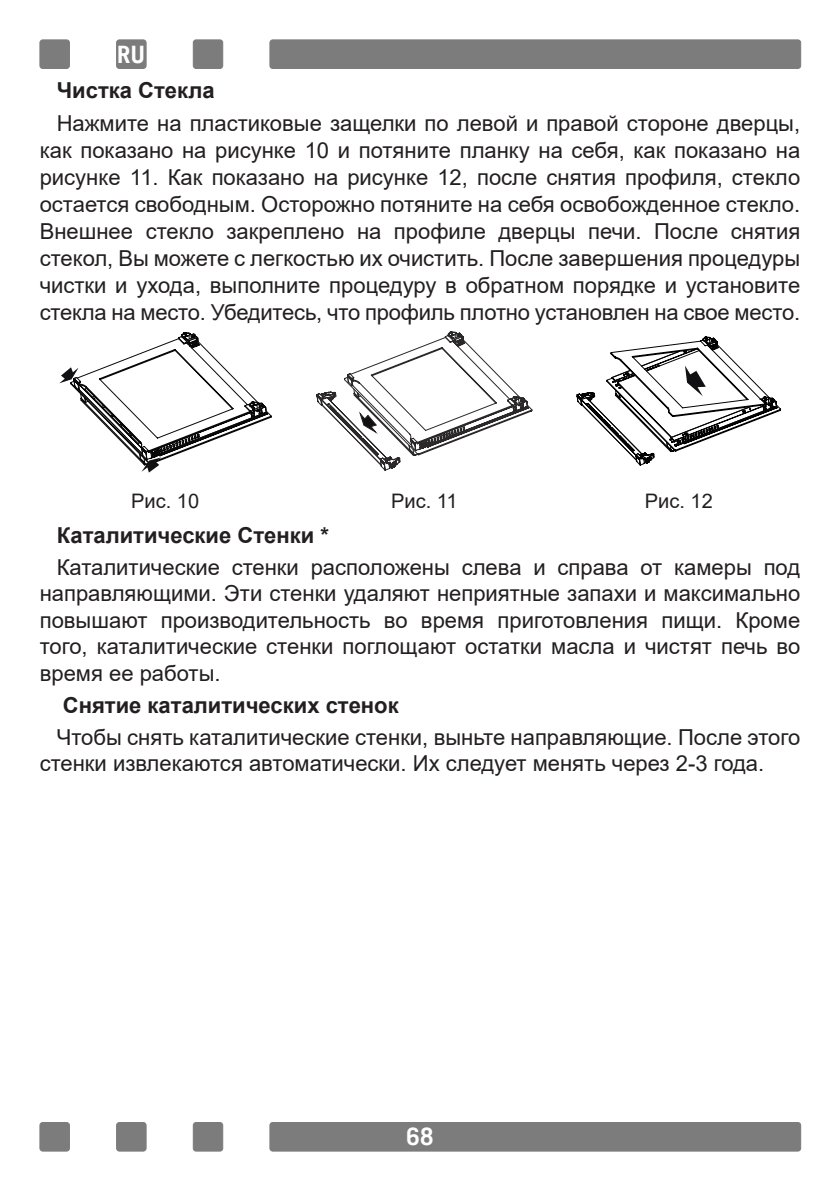
<style>
.page{position:relative;width:840px;height:1191px;background:#fff}
.page>*{position:absolute;margin:0;border:0;box-sizing:border-box;transform-origin:0 0}
.t1{font:700 24px "Trade Gothic";color:#fff}
.t2{font:22px/27px "Arial";color:#231f20;text-align:justify}
.t3{font:700 22px "Arial";color:#231f20}
.t4{font:20px "Arial";color:#231f20}
</style>
<div class="page">
<div style="left:270px;top:40px;width:530px;height:28px;background:#7d7c7c;border-radius:3px"></div>
<div style="left:269px;top:40px;width:531px;height:29px;border:1px solid #7d7c7c;border-radius:3px"></div>
<div style="left:40px;top:40px;width:29px;height:28px;background:#7d7c7c;border-radius:3px"></div>
<div style="left:40px;top:40px;width:30px;height:29px;border:1px solid #7d7c7c;border-radius:3px"></div>
<div style="left:193px;top:40px;width:29px;height:28px;background:#7d7c7c;border-radius:3px"></div>
<div style="left:193px;top:40px;width:30px;height:29px;border:1px solid #7d7c7c;border-radius:3px"></div>
<div style="left:116px;top:40px;width:30px;height:28px;background:#7d7c7c;border-radius:3px"></div>
<div style="left:116px;top:40px;width:30px;height:29px;border:1px solid #7d7c7c;border-radius:3px"></div>
<div style="left:270px;top:1122px;width:530px;height:29px;background:#7d7c7c;border-radius:3px"></div>
<div style="left:269px;top:1122px;width:531px;height:29px;border:1px solid #7d7c7c;border-radius:3px"></div>
<div style="left:40px;top:1122px;width:29px;height:29px;background:#7d7c7c;border-radius:3px"></div>
<div style="left:40px;top:1122px;width:30px;height:29px;border:1px solid #7d7c7c;border-radius:3px"></div>
<div style="left:193px;top:1122px;width:29px;height:29px;background:#7d7c7c;border-radius:3px"></div>
<div style="left:193px;top:1122px;width:30px;height:29px;border:1px solid #7d7c7c;border-radius:3px"></div>
<div style="left:116px;top:1122px;width:30px;height:29px;background:#7d7c7c;border-radius:3px"></div>
<div style="left:116px;top:1122px;width:30px;height:29px;border:1px solid #7d7c7c;border-radius:3px"></div>
<svg style="left:59px;top:332px;width:212px;height:140px"></svg>
<svg style="left:316px;top:331px;width:216px;height:139px"></svg>
<svg style="left:576px;top:336px;width:204px;height:129px"></svg>
<p class="t1" style="left:117px;top:45px;width:30px">RU</p>
<p class="t3" style="left:57px;top:75px;width:159px">Чистка Стекла</p>
<p class="t2" style="left:40px;top:110px;width:761px;text-indent:17px">Нажмите на пластиковые защелки по левой и правой стороне дверцы, как показано на рисунке 10 и потяните планку на себя, как показано на рисунке 11. Как показано на рисунке 12, после снятия профиля, стекло остается свободным. Осторожно потяните на себя освобожденное стекло.<br>Внешнее стекло закреплено на профиле дверцы печи. После снятия стекол, Вы можете с легкостью их очистить. После завершения процедуры чистки и ухода, выполните процедуру в обратном порядке и установите стекла на место. Убедитесь, что профиль плотно установлен на свое место.</p>
<p class="t4" style="left:131px;top:487px;width:69px">Рис. 10</p>
<p class="t4" style="left:391px;top:487px;width:68px">Рис. 11</p>
<p class="t4" style="left:644px;top:487px;width:69px">Рис. 12</p>
<p class="t3" style="left:57px;top:519px;width:273px">Каталитические Стенки *</p>
<p class="t2" style="left:40px;top:554px;width:761px;line-height:26.4px;text-indent:17px">Каталитические стенки расположены слева и справа от камеры под направляющими. Эти стенки удаляют неприятные запахи и максимально повышают производительность во время приготовления пищи. Кроме того, каталитические стенки поглощают остатки масла и чистят печь во время ее работы.</p>
<p class="t3" style="left:63px;top:689px;width:337px">Снятие каталитических стенок</p>
<p class="t2" style="left:40px;top:723px;width:761px;line-height:26.4px;text-indent:17px">Чтобы снять каталитические стенки, выньте направляющие. После этого стенки извлекаются автоматически. Их следует менять через 2-3 года.</p>
<p class="t1" style="left:406px;top:1127px;width:28px">68</p>
</div>
